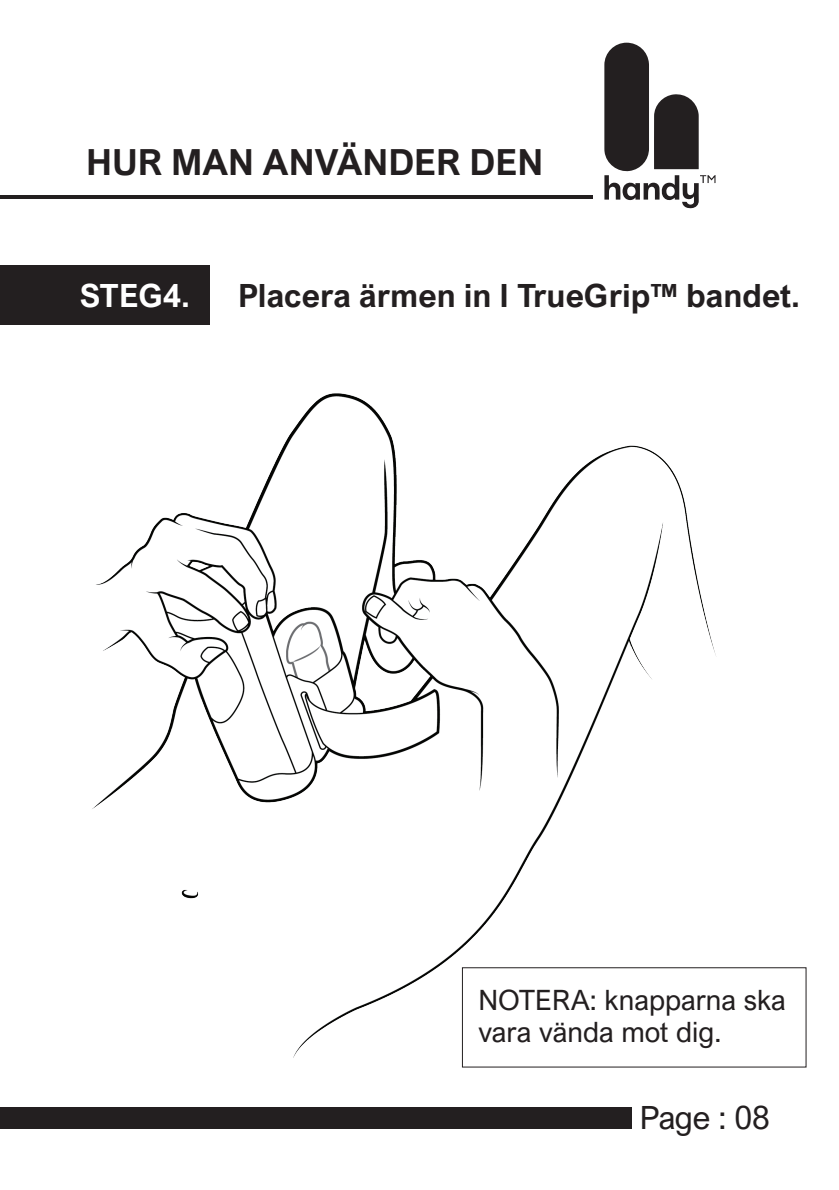
<style>
.page{position:relative;width:839px;height:1190px;background:#fff}
.page>*{position:absolute;margin:0;border:0;box-sizing:border-box;transform-origin:0 0}
.t1{font:700 36px "Arial Nova";color:#231f20}
.t2{font:700 32px "Arial Nova";color:#231f20}
.t3{font:32px "Arial Nova";letter-spacing:-.015em;color:#231f20}
.t4{font:700 32px "Arial Nova";color:#fff}
.t5{font:28px/32px "Arial Nova";color:#231f20}
</style>
<div class="page">
<svg style="left:604px;top:43px;width:111px;height:165px"></svg>
<hr style="left:0;top:195px;width:592px;height:4px;background:#231f20">
<div style="left:0;top:266px;width:210px;height:59px;background:#231f20"></div>
<img style="left:92px;top:393px;width:624px;height:664px">
<div style="left:461px;top:967px;width:345px;height:100px;border:1px solid #231f20"></div>
<div style="left:0;top:1107px;width:631px;height:21px;background:#231f20"></div>
<p class="t1" style="left:86px;top:141px;width:458px">HUR MAN ANVÄNDER DEN</p>
<p class="t4" style="left:80px;top:277px;width:112px">STEG4.</p>
<p class="t2" style="left:238px;top:277px;width:563px">Placera ärmen in I TrueGrip™ bandet.</p>
<p class="t5" style="left:478px;top:983px;width:309px">NOTERA: knapparna ska vara vända mot dig.</p>
<p class="t3" style="left:639px;top:1098px;width:132px">Page : 08</p>
</div>
